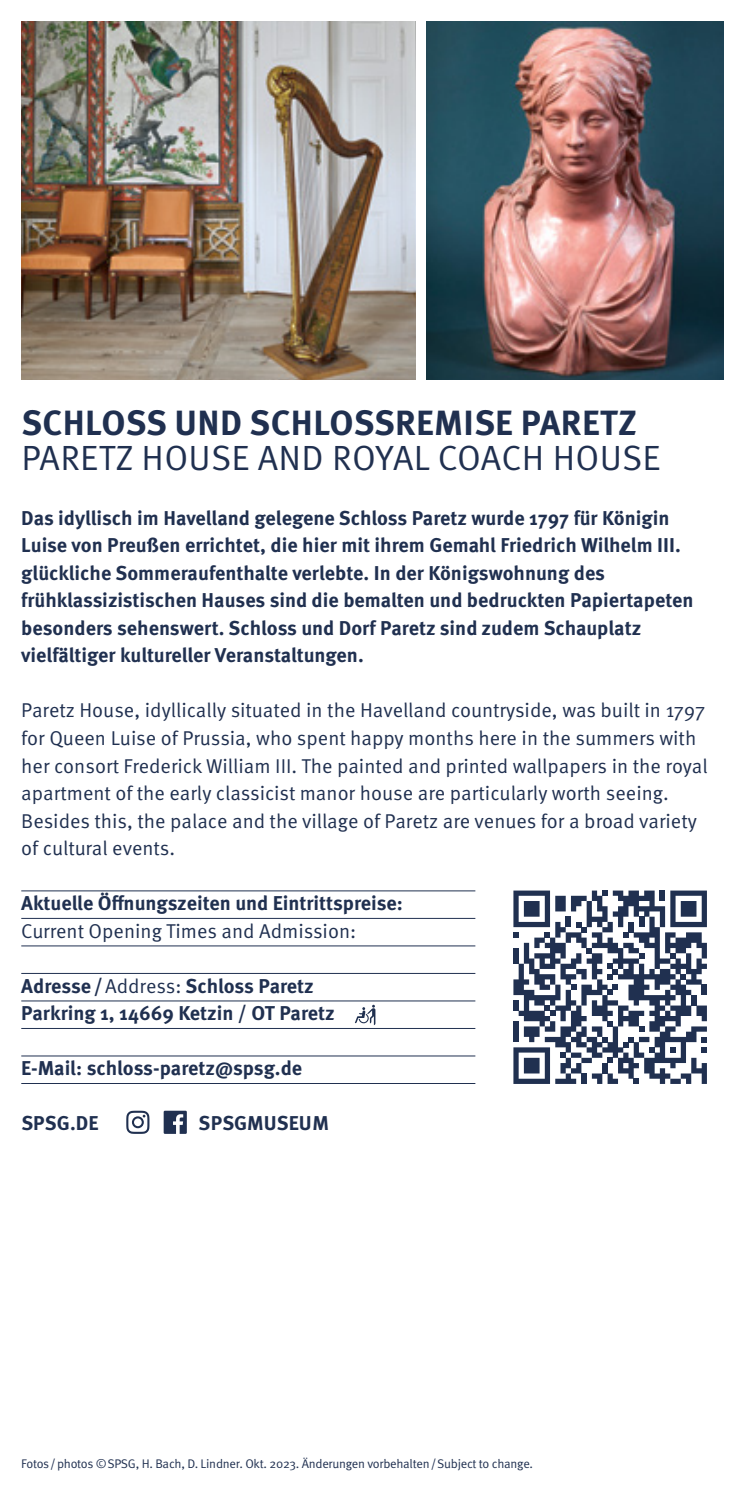
<style>
.page{position:relative;width:745px;height:1489px;background:#fff}
.page>*{position:absolute;margin:0;border:0;box-sizing:border-box;transform-origin:0 0}
.t1{font:700 35px "Meta OT";letter-spacing:.01em;color:#203050}
.t2{font:35px "Meta OT Norm";letter-spacing:.01em;color:#203050}
.t3{font:700 20px/27.5px "Meta OT";color:#203050}
.t4{font:20px/27.5px "Meta OT Norm";color:#203050}
.t5{font:12.5px "Meta OT Norm";letter-spacing:-.02em;color:#203050}
.s1{font-family:"Meta OT Norm";font-weight:400}
</style>
<div class="page">
<img style="left:426px;top:21px;width:297px;height:359px">
<img style="left:21px;top:21px;width:394px;height:359px">
<hr style="left:21px;top:890px;width:454px;height:1px;background:#203050">
<hr style="left:21px;top:917px;width:454px;height:1px;background:#203050">
<hr style="left:21px;top:945px;width:454px;height:1px;background:#203050">
<hr style="left:21px;top:972px;width:454px;height:1px;background:#203050">
<hr style="left:21px;top:1000px;width:454px;height:1px;background:#203050">
<hr style="left:21px;top:1027px;width:454px;height:1px;background:#203050">
<hr style="left:21px;top:1055px;width:454px;height:1px;background:#203050">
<hr style="left:21px;top:1082px;width:454px;height:1px;background:#203050">
<svg style="left:355px;top:1004px;width:20px;height:21px"></svg>
<svg style="left:126px;top:1110px;width:23px;height:23px"></svg>
<svg style="left:163px;top:1110px;width:24px;height:23px"></svg>
<svg style="left:513px;top:890px;width:193px;height:193px"></svg>
<h1 class="t1" style="left:21px;top:400px;width:616px">SCHLOSS UND SCHLOSSREMISE PARETZ</h1>
<h1 class="t2" style="left:21px;top:436px;width:640px">PARETZ HOUSE AND ROYAL COACH HOUSE</h1>
<p class="t3" style="left:21px;top:504px;width:673px">Das idyllisch im Havelland gelegene Schloss Paretz wurde 1797 für Königin Luise von Preußen errichtet, die hier mit ihrem Gemahl Friedrich Wilhelm III. glückliche Sommeraufenthalte verlebte. In der Königswohnung des frühklassizistischen Hauses sind die bemalten und bedruckten Papiertapeten besonders sehenswert. Schloss und Dorf Paretz sind zudem Schauplatz vielfältiger kultureller Veranstaltungen.</p>
<p class="t4" style="left:21px;top:697px;width:687px">Paretz House, idyllically situated in the Havelland countryside, was built in 1797 for Queen Luise of Prussia, who spent happy months here in the summers with her consort Frederick William III. The painted and printed wallpapers in the royal apartment of the early classicist manor house are particularly worth seeing.<br>Besides this, the palace and the village of Paretz are venues for a broad variety of cultural events.</p>
<p class="t3" style="left:21px;top:889px;width:383px">Aktuelle Öffnungszeiten und Eintrittspreise:</p>
<p class="t4" style="left:21px;top:917px;width:336px">Current Opening Times and Admission:</p>
<p class="t3" style="left:21px;top:972px;width:315px">Adresse/<span class="s1">Address:</span> Schloss Paretz<br>Parkring 1, 14669 Ketzin / OT Paretz</p>
<p class="t3" style="left:21px;top:1054px;width:282px">E-Mail: schloss-paretz@spsg.de</p>
<p class="t3" style="left:21px;top:1109px;width:79px">SPSG.DE</p>
<p class="t3" style="left:198px;top:1109px;width:132px">SPSGMUSEUM</p>
<p class="t5" style="left:21px;top:1455px;width:513px">Fotos/photos ©SPSG, H. Bach, D. Lindner. Okt. 2023. Änderungen vorbehalten/Subject to change.</p>
</div>
